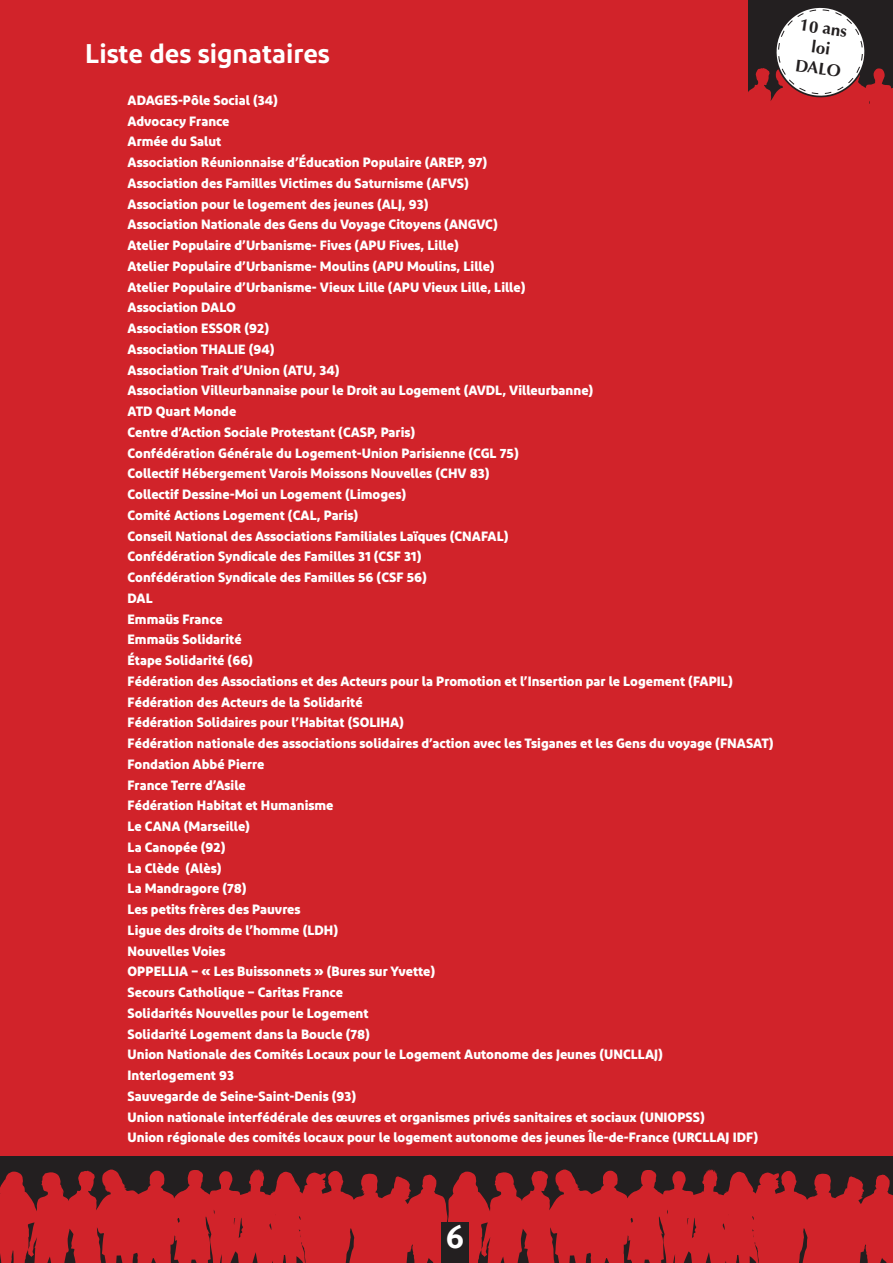
<style>
.page{position:relative;width:893px;height:1263px;background:#fff}
.page>*{position:absolute;margin:0;border:0;box-sizing:border-box;transform-origin:0 0}
.t1{font:32.4px "Meta Bold Caps";color:#fff}
.t2{font:600 27px "Diodrum";color:#fff}
.t3{font:700 16.8px/20.1px "Optima";color:#231f20;text-align:center}
.t4{font:700 13.5px/20.7px "Diodrum";color:#fff}
</style>
<div class="page">
<div style="left:0;top:0;width:893px;height:1176px;background:#d1232a"></div>
<div style="left:0;top:1157px;width:893px;height:106px;background:#231f20"></div>
<svg style="left:0;top:1169px;width:893px;height:94px"></svg>
<div style="left:441px;top:1222px;width:28px;height:41px;background:#231f20"></div>
<svg style="left:748px;top:2px;width:145px;height:102px"></svg>
<h2 class="t2" style="left:85px;top:36px;width:246px">Liste des signataires</h2>
<p class="t4" style="left:128px;top:89px;width:648px">ADAGES-Pôle Social (34)<br>Advocacy France<br>Armée du Salut<br>Association Réunionnaise d’Éducation Populaire (AREP, 97)<br>Association des Familles Victimes du Saturnisme (AFVS)<br>Association pour le logement des jeunes (ALJ, 93)<br>Association Nationale des Gens du Voyage Citoyens (ANGVC)<br>Atelier Populaire d’Urbanisme- Fives (APU Fives, Lille)<br>Atelier Populaire d’Urbanisme- Moulins (APU Moulins, Lille)<br>Atelier Populaire d’Urbanisme- Vieux Lille (APU Vieux Lille, Lille)<br>Association DALO<br>Association ESSOR (92)<br>Association THALIE (94)<br>Association Trait d’Union (ATU, 34)<br>Association Villeurbannaise pour le Droit au Logement (AVDL, Villeurbanne)<br>ATD Quart Monde<br>Centre d’Action Sociale Protestant (CASP, Paris)<br>Confédération Générale du Logement-Union Parisienne (CGL 75)<br>Collectif Hébergement Varois Moissons Nouvelles (CHV 83)<br>Collectif Dessine-Moi un Logement (Limoges)<br>Comité Actions Logement (CAL, Paris)<br>Conseil National des Associations Familiales Laïques (CNAFAL)<br>Confédération Syndicale des Familles 31 (CSF 31)<br>Confédération Syndicale des Familles 56 (CSF 56)<br>DAL<br>Emmaüs France<br>Emmaüs Solidarité<br>Étape Solidarité (66)<br>Fédération des Associations et des Acteurs pour la Promotion et l’Insertion par le Logement (FAPIL)<br>Fédération des Acteurs de la Solidarité<br>Fédération Solidaires pour l’Habitat (SOLIHA)<br>Fédération nationale des associations solidaires d’action avec les Tsiganes et les Gens du voyage (FNASAT)<br>Fondation Abbé Pierre<br>France Terre d’Asile<br>Fédération Habitat et Humanisme<br>Le CANA (Marseille)<br>La Canopée (92)<br>La Clède (Alès)<br>La Mandragore (78)<br>Les petits frères des Pauvres<br>Ligue des droits de l’homme (LDH)<br>Nouvelles Voies<br>OPPELLIA – « Les Buissonnets » (Bures sur Yvette)<br>Secours Catholique – Caritas France<br>Solidarités Nouvelles pour le Logement<br>Solidarité Logement dans la Boucle (78)<br>Union Nationale des Comités Locaux pour le Logement Autonome des Jeunes (UNCLLAJ)<br>Interlogement 93<br>Sauvegarde de Seine-Saint-Denis (93)<br>Union nationale interfédérale des œuvres et organismes privés sanitaires et sociaux (UNIOPSS)<br>Union régionale des comités locaux pour le logement autonome des jeunes Île-de-France (URCLLAJ IDF)</p>
<p class="t3" style="left:801px;top:15px;width:49px;rotate:7deg">10 ans loi<br>DALO</p>
<h1 class="t1" style="left:446px;top:1218px;width:20px">6</h1>
</div>
